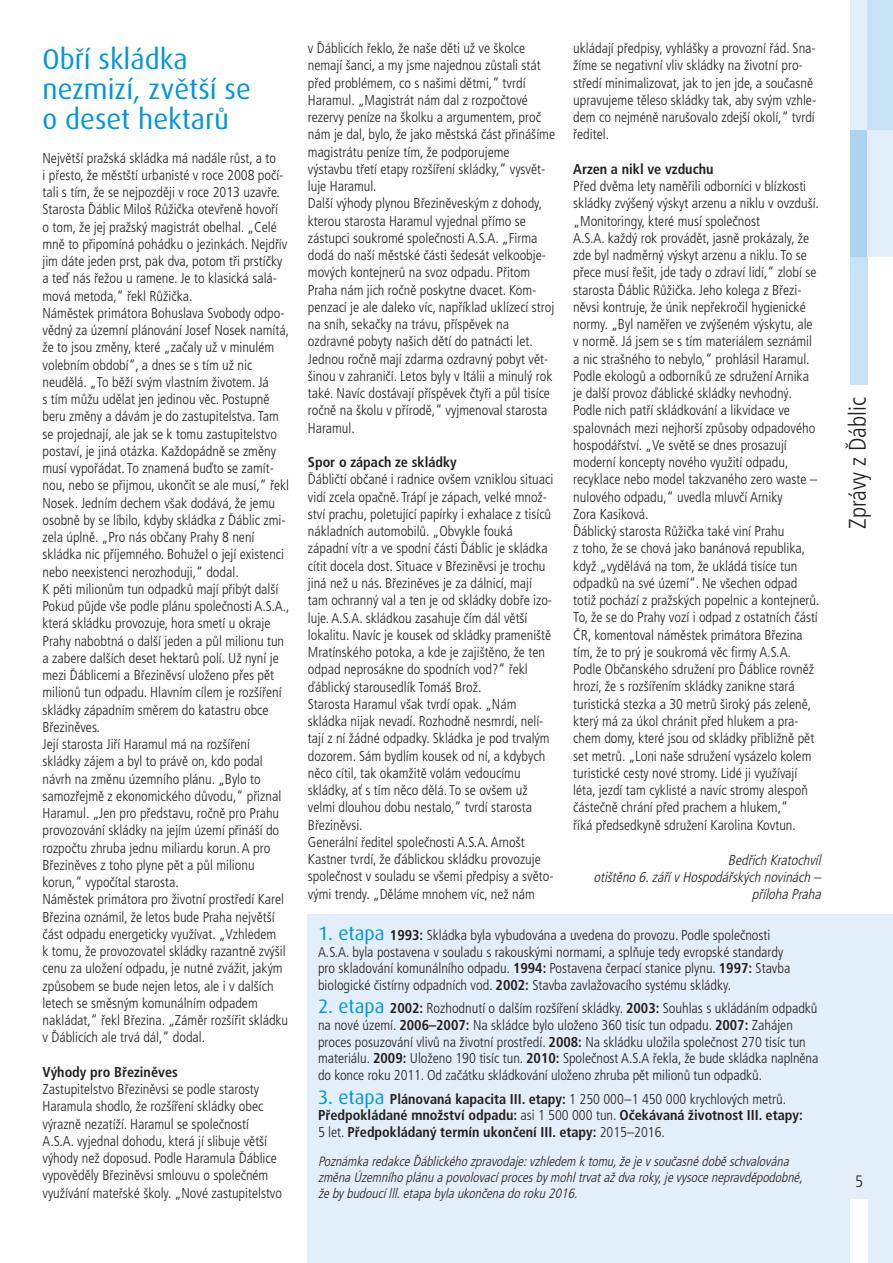
<style>
.page{position:relative;width:893px;height:1263px;background:#fff}
.page>*{position:absolute;margin:0;border:0;box-sizing:border-box;transform-origin:0 0}
.t1{font:28.5px/30px "Dax CE";color:#0095da}
.t2{font:300 condensed 24px "Frutiger CE";color:#231f20}
.t3{font:300 condensed 16.5px "Frutiger CE";color:#231f20}
.t4{font:300 condensed 14.25px/17.2px "Frutiger CE";color:#231f20}
.t5{font:700 condensed 14.25px/16.6px "Frutiger CE";color:#231f20}
.t6{font:italic 300 condensed 14.25px/17.2px "Frutiger CE";color:#231f20;text-align:right}
.t7{font:italic 300 condensed 13.5px/16px "Frutiger CE";color:#231f20}
.s1{font-family:"Dax CE";font-weight:400;font-stretch:normal;font-size:19.5px;color:#0095da}
.s2{font-weight:700}
.s3{font-weight:300}
</style>
<div class="page">
<div style="left:308px;top:914px;width:585px;height:349px;background:#e2eef9"></div>
<div style="left:850px;top:128px;width:17px;height:129px;background:#acd4f1"></div>
<div style="left:867px;top:128px;width:26px;height:129px;background:#e2eef9"></div>
<div style="left:850px;top:0;width:17px;height:130px;background:#e2eef9"></div>
<div style="left:867px;top:0;width:26px;height:130px;background:#c7e1f5"></div>
<div style="left:850px;top:257px;width:17px;height:128px;background:#c7e1f5"></div>
<div style="left:850px;top:1199px;width:17px;height:64px;background:#fff"></div>
<h1 class="t1" style="left:43px;top:46px;width:210px">Obří skládka nezmizí, zvětší se o deset hektarů</h1>
<p class="t4" style="left:43px;top:150px;width:249px">Největší pražská skládka má nadále růst, a to<br>i přesto, že městští urbanisté v roce 2008 počí&shy;tali s tím, že se nejpozději v roce 2013 uzavře.<br>Starosta Ďáblic Miloš Růžička otevřeně hovoří<br>o tom, že jej pražský magistrát obelhal. „Celé mně to připomíná pohádku o jezinkách. Nejdřív jim dáte jeden prst, pak dva, potom tři prstíčky a teď nás řežou u ramene. Je to klasická salá&shy;mová metoda,“ řekl Růžička.<br>Náměstek primátora Bohuslava Svobody odpo&shy;vědný za územní plánování Josef Nosek namítá, že to jsou změny, které „začaly už v minulém volebním období“, a dnes se s tím už nic neudělá. „To běží svým vlastním životem. Já<br>s tím můžu udělat jen jedinou věc. Postupně beru změny a dávám je do zastupitelstva. Tam se projednají, ale jak se k tomu zastupitelstvo postaví, je jiná otázka. Každopádně se změny musí vypořádat. To znamená buďto se zamít&shy;nou, nebo se přijmou, ukončit se ale musí,“ řekl Nosek. Jedním dechem však dodává, že jemu osobně by se líbilo, kdyby skládka z Ďáblic zmi&shy;zela úplně. „Pro nás občany Prahy 8 není skládka nic příjemného. Bohužel o její existenci nebo neexistenci nerozhoduji,“ dodal.<br>K pěti milionům tun odpadků mají přibýt další Pokud půjde vše podle plánu společnosti A.S.A., která skládku provozuje, hora smetí u okraje Prahy nabobtná o další jeden a půl milionu tun a zabere dalších deset hektarů polí. Už nyní je mezi Ďáblicemi a Březiněvsí uloženo přes pět milionů tun odpadu. Hlavním cílem je rozšíření skládky západním směrem do katastru obce Březiněves.<br>Její starosta Jiří Haramul má na rozšíření skládky zájem a byl to právě on, kdo podal návrh na změnu územního plánu. „Bylo to samozřejmě z ekonomického důvodu,“ přiznal Haramul. „Jen pro představu, ročně pro Prahu provozování skládky na jejím území přináší do rozpočtu zhruba jednu miliardu korun. A pro Březiněves z toho plyne pět a půl milionu korun,“ vypočítal starosta.<br>Náměstek primátora pro životní prostředí Karel Březina oznámil, že letos bude Praha největší část odpadu energeticky využívat. „Vzhledem<br>k tomu, že provozovatel skládky razantně zvýšil cenu za uložení odpadu, je nutné zvážit, jakým způsobem se bude nejen letos, ale i v dalších letech se směsným komunálním odpadem nakládat,“ řekl Březina. „Záměr rozšířit skládku v Ďáblicích ale trvá dál,“ dodal.</p>
<p class="t5" style="left:43px;top:1065px;width:137px">Výhody pro Březiněves</p>
<p class="t4" style="left:43px;top:1082px;width:241px">Zastupitelstvo Březiněvsi se podle starosty Haramula shodlo, že rozšíření skládky obec výrazně nezatíží. Haramul se společností A.S.A. vyjednal dohodu, která jí slibuje větší výhody než doposud. Podle Haramula Ďáblice vypověděly Březiněvsi smlouvu o společném využívání mateřské školy. „Nové zastupitelstvo</p>
<p class="t4" style="left:308px;top:41px;width:249px">v Ďáblicích řeklo, že naše děti už ve školce nemají šanci, a my jsme najednou zůstali stát před problémem, co s našimi dětmi,“ tvrdí Haramul. „Magistrát nám dal z rozpočtové rezervy peníze na školku a argumentem, proč nám je dal, bylo, že jako městská část přinášíme magistrátu peníze tím, že podporujeme výstavbu třetí etapy rozšíření skládky,“ vysvět&shy;luje Haramul.<br>Další výhody plynou Březiněveským z dohody, kterou starosta Haramul vyjednal přímo se zástupci soukromé společnosti A.S.A. „Firma dodá do naší městské části šedesát velkoobje&shy;mových kontejnerů na svoz odpadu. Přitom Praha nám jich ročně poskytne dvacet. Kom&shy;penzací je ale daleko víc, například uklízecí stroj na sníh, sekačky na trávu, příspěvek na ozdravné pobyty našich dětí do patnácti let.<br>Jednou ročně mají zdarma ozdravný pobyt vět&shy;šinou v zahraničí. Letos byly v Itálii a minulý rok také. Navíc dostávají příspěvek čtyři a půl tisíce ročně na školu v přírodě,“ vyjmenoval starosta Haramul.</p>
<p class="t5" style="left:308px;top:455px;width:150px">Spor o zápach ze skládky</p>
<p class="t4" style="left:308px;top:472px;width:247px">Ďábličtí občané i radnice ovšem vzniklou situaci vidí zcela opačně. Trápí je zápach, velké množ&shy;ství prachu, poletující papírky i exhalace z tisíců nákladních automobilů. „Obvykle fouká západní vítr a ve spodní části Ďáblic je skládka cítit docela dost. Situace v Březiněvsi je trochu jiná než u nás. Březiněves je za dálnicí, mají tam ochranný val a ten je od skládky dobře izo&shy;luje. A.S.A. skládkou zasahuje čím dál větší lokalitu. Navíc je kousek od skládky prameniště Mratínského potoka, a kde je zajištěno, že ten odpad neprosákne do spodních vod?“ řekl ďáblický starousedlík Tomáš Brož.<br>Starosta Haramul však tvrdí opak. „Nám skládka nijak nevadí. Rozhodně nesmrdí, nelí&shy;tají z ní žádné odpadky. Skládka je pod trvalým dozorem. Sám bydlím kousek od ní, a kdybych něco cítil, tak okamžitě volám vedoucímu skládky, ať s tím něco dělá. To se ovšem už velmi dlouhou dobu nestalo,“ tvrdí starosta Březiněvsi.<br>Generální ředitel společnosti A.S.A. Arnošt Kastner tvrdí, že ďáblickou skládku provozuje společnost v souladu se všemi předpisy a světo&shy;vými trendy. „Děláme mnohem víc, než nám</p>
<p class="t4" style="left:573px;top:41px;width:244px">ukládají předpisy, vyhlášky a provozní řád. Sna&shy;žíme se negativní vliv skládky na životní pro&shy;středí minimalizovat, jak to jen jde, a současně upravujeme těleso skládky tak, aby svým vzhle&shy;dem co nejméně narušovalo zdejší okolí,“ tvrdí ředitel.</p>
<p class="t5" style="left:573px;top:162px;width:142px">Arzen a nikl ve vzduchu</p>
<p class="t4" style="left:573px;top:179px;width:248px">Před dvěma lety naměřili odborníci v blízkosti skládky zvýšený výskyt arzenu a niklu v ovzduší. „Monitoringy, které musí společnost<br>A.S.A. každý rok provádět, jasně prokázaly, že zde byl nadměrný výskyt arzenu a niklu. To se přece musí řešit, jde tady o zdraví lidí,“ zlobí se starosta Ďáblic Růžička. Jeho kolega z Březi&shy;něvsi kontruje, že únik nepřekročil hygienické normy. „Byl naměřen ve zvýšeném výskytu, ale v normě. Já jsem se s tím materiálem seznámil a nic strašného to nebylo,“ prohlásil Haramul.<br>Podle ekologů a odborníků ze sdružení Arnika je další provoz ďáblické skládky nevhodný.<br>Podle nich patří skládkování a likvidace ve spalovnách mezi nejhorší způsoby odpadového hospodářství. „Ve světě se dnes prosazují moderní koncepty nového využití odpadu, recyklace nebo model takzvaného zero waste – nulového odpadu,“ uvedla mluvčí Arniky<br>Zora Kasiková.<br>Ďáblický starosta Růžička také viní Prahu<br>z toho, že se chová jako banánová republika, když „vydělává na tom, že ukládá tisíce tun odpadků na své území“. Ne všechen odpad totiž pochází z pražských popelnic a kontejnerů.<br>To, že se do Prahy vozí i odpad z ostatních částí ČR, komentoval náměstek primátora Březina tím, že to prý je soukromá věc firmy A.S.A.<br>Podle Občanského sdružení pro Ďáblice rovněž hrozí, že s rozšířením skládky zanikne stará turistická stezka a 30 metrů široký pás zeleně, který má za úkol chránit před hlukem a pra&shy;chem domy, které jsou od skládky přibližně pět set metrů. „Loni naše sdružení vysázelo kolem turistické cesty nové stromy. Lidé ji využívají léta, jezdí tam cyklisté a navíc stromy alespoň částečně chrání před prachem a hlukem,“<br>říká předsedkyně sdružení Karolina Kovtun.</p>
<p class="t6" style="left:593px;top:852px;width:232px">Bedřich Kratochvíl<br>otištěno 6.září v Hospodářských novinách – příloha Praha</p>
<p class="t4" style="left:318px;top:928px;width:474px;line-height:16.6px"><span class="s1">1. etapa</span> <span class="s2">1993:</span> Skládka byla vybudována a uvedena do provozu. Podle společnosti A.S.A. byla postavena v souladu s rakouskými normami, a splňuje tedy evropské standardy pro skladování komunálního odpadu. <span class="s2">1994:</span> Postavena čerpací stanice plynu. <span class="s2">1997:</span> Stavba biologické čistírny odpadních vod. <span class="s2">2002:</span> Stavba zavlažovacího systému skládky.</p>
<p class="t4" style="left:318px;top:1001px;width:502px;line-height:16.6px"><span class="s1">2. etapa</span> <span class="s2">2002:</span> Rozhodnutí o dalším rozšíření skládky. <span class="s2">2003:</span> Souhlas s ukládáním odpadků na nové území. <span class="s2">2006–2007:</span> Na skládce bylo uloženo 360 tisíc tun odpadu. <span class="s2">2007:</span> Zahájen proces posuzování vlivů na životní prostředí. <span class="s2">2008:</span> Na skládku uložila společnost 270 tisíc tun materiálu. <span class="s2">2009:</span> Uloženo 190 tisíc tun. <span class="s2">2010:</span> Společnost A.S.A řekla, že bude skládka naplněna do konce roku 2011. Od začátku skládkování uloženo zhruba pět milionů tun odpadků.</p>
<p class="t5" style="left:318px;top:1091px;width:486px"><span class="s1">3. etapa</span> Plánovaná kapacita III. etapy: <span class="s3">1 250 000–1 450 000 krychlových metrů.<br></span>Předpokládané množství odpadu: <span class="s3">asi 1 500 000 tun.</span> Očekávaná životnost III. etapy:<br><span class="s3">5 let.</span> Předpokládaný termín ukončení III. etapy: <span class="s3">2015–2016.</span></p>
<p class="t7" style="left:318px;top:1154px;width:489px">Poznámka redakce Ďáblického zpravodaje:vzhledem k tomu,že je vsoučasné době schvalována změna Územního plánu a povolovací procesbymohltrvataždva roky,je vysoce nepravděpodobné, že bybudoucí lll.etapa byla ukončena do roku 2016.</p>
<h2 class="t2" style="left:847px;top:529px;width:133px;rotate:-90deg">Zprávy z Ďáblic</h2>
<p class="t3" style="left:855px;top:1174px;width:9px">5</p>
</div>
